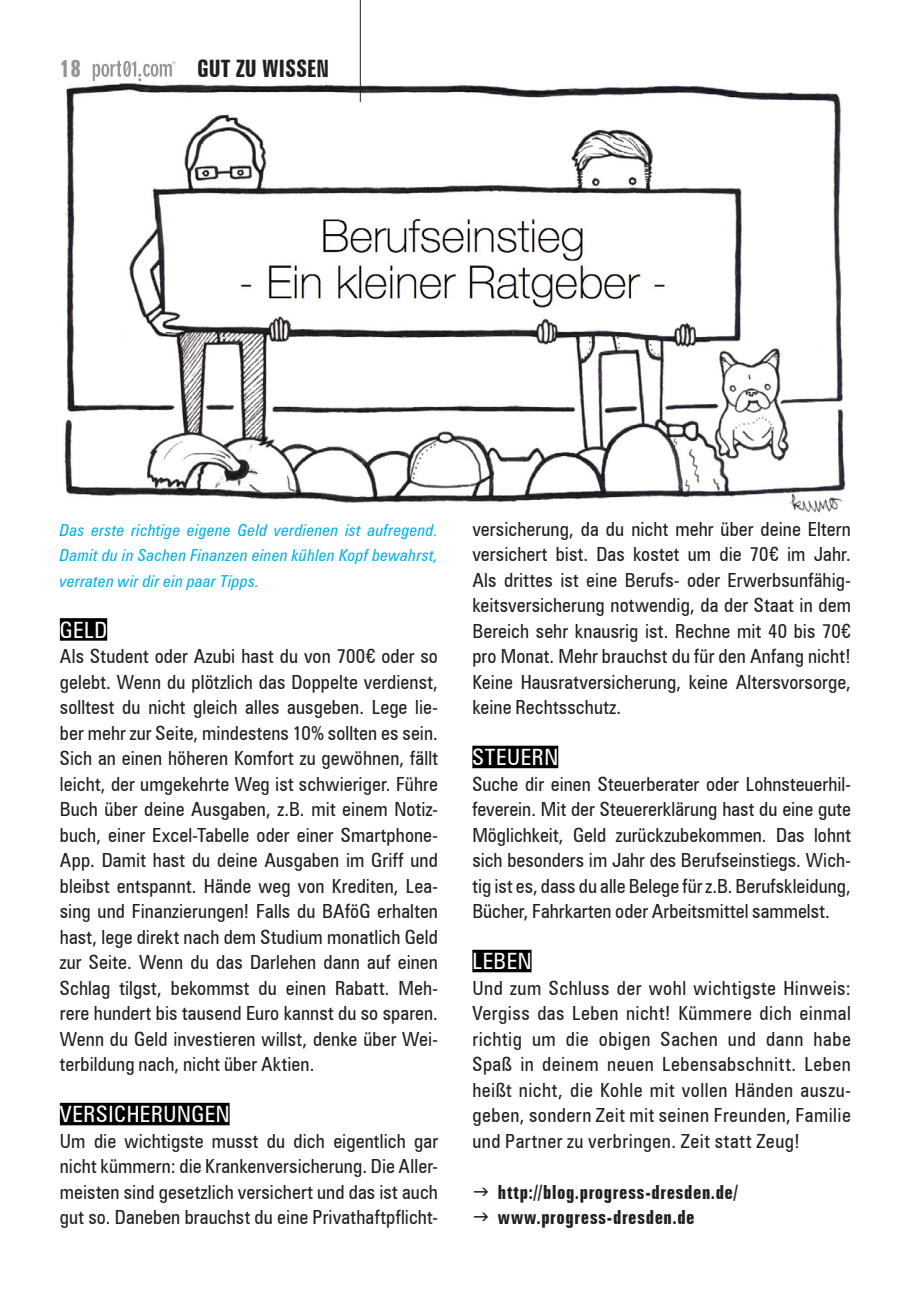
<style>
.page{position:relative;width:919px;height:1310px;background:#fff}
.page>*{position:absolute;margin:0;border:0;box-sizing:border-box;transform-origin:0 0}
.t1{font:700 extra-condensed 24px "Zurich BT";color:#231f20}
.t2{font:700 extra-condensed 24px "Zurich BT";color:#939598}
.t3{font:condensed 22.5px "Zurich BT";letter-spacing:.025em;color:#fff}
.t4{font:condensed 19.5px/25.5px "Zurich BT";letter-spacing:.005em;color:#231f20;text-align:justify}
.t5{font:700 extra-condensed 19.5px/25.5px "Zurich BT";letter-spacing:.03em;color:#231f20}
.t6{font:italic condensed 16.5px/25.5px "Zurich BT";letter-spacing:.025em;color:#00aeef;text-align:justify}
</style>
<div class="page">
<div style="left:60px;top:618px;width:47px;height:22px;background:#000"></div>
<div style="left:60px;top:1102px;width:169px;height:23px;background:#000"></div>
<div style="left:472px;top:745px;width:86px;height:23px;background:#000"></div>
<div style="left:472px;top:949px;width:59px;height:23px;background:#000"></div>
<img style="left:64px;top:77px;width:782px;height:436px">
<svg style="left:93px;top:61px;width:82px;height:20px"></svg>
<hr style="left:360px;top:0;width:1px;height:102px;background:#231f20">
<p class="t2" style="left:60px;top:54px;width:23px">18</p>
<p class="t1" style="left:197px;top:54px;width:133px">GUT ZU WISSEN</p>
<p class="t6" style="left:60px;top:517px;width:379px">Das erste richtige eigene Geld verdienen ist aufregend.<br>Damit du in Sachen Finanzen einen kühlen Kopf bewahrst, verraten wir dir ein paar Tipps.</p>
<p class="t3" style="left:60px;top:616px;width:49px">GELD</p>
<p class="t4" style="left:60px;top:643px;width:379px">Als Student oder Azubi hast du von 700€ oder so gelebt. Wenn du plötzlich das Doppelte verdienst, solltest du nicht gleich alles ausgeben. Lege lie&shy;ber mehr zur Seite, mindestens 10% sollten es sein.<br>Sich an einen höheren Komfort zu gewöhnen, fällt leicht, der umgekehrte Weg ist schwieriger. Führe Buch über deine Ausgaben, z.B. mit einem Notiz&shy;buch, einer Excel-Tabelle oder einer Smartphone-App. Damit hast du deine Ausgaben im Griff und bleibst entspannt. Hände weg von Krediten, Lea&shy;sing und Finanzierungen! Falls du BAföG erhalten hast, lege direkt nach dem Studium monatlich Geld zur Seite. Wenn du das Darlehen dann auf einen Schlag tilgst, bekommst du einen Rabatt. Meh&shy;rere hundert bis tausend Euro kannst du so sparen.<br>Wenn du Geld investieren willst, denke über Wei&shy;terbildung nach, nicht über Aktien.</p>
<p class="t3" style="left:60px;top:1100px;width:171px">VERSICHERUNGEN</p>
<p class="t4" style="left:60px;top:1128px;width:379px">Um die wichtigste musst du dich eigentlich gar nicht kümmern: die Krankenversicherung. Die Aller&shy;meisten sind gesetzlich versichert und das ist auch gut so. Daneben brauchst du eine Privathaftpflicht-</p>
<p class="t4" style="left:472px;top:516px;width:380px">versicherung, da du nicht mehr über deine Eltern versichert bist. Das kostet um die 70€ im Jahr.<br>Als drittes ist eine Berufs- oder Erwerbsunfähig&shy;keitsversicherung notwendig, da der Staat in dem Bereich sehr knausrig ist. Rechne mit 40 bis 70€ pro Monat. Mehr brauchst du für den Anfang nicht!<br>Keine Hausratversicherung, keine Altersvorsorge, keine Rechtsschutz.</p>
<p class="t3" style="left:472px;top:743px;width:87px">STEUERN</p>
<p class="t4" style="left:472px;top:771px;width:380px">Suche dir einen Steuerberater oder Lohnsteuerhil&shy;feverein. Mit der Steuererklärung hast du eine gute Möglichkeit, Geld zurückzubekommen. Das lohnt sich besonders im Jahr des Berufseinstiegs. Wich&shy;tig ist es, dass du alle Belege für z.B. Berufskleidung, Bücher, Fahrkarten oder Arbeitsmittel sammelst.</p>
<p class="t3" style="left:472px;top:947px;width:61px">LEBEN</p>
<p class="t4" style="left:472px;top:975px;width:380px">Und zum Schluss der wohl wichtigste Hinweis:<br>Vergiss das Leben nicht! Kümmere dich einmal richtig um die obigen Sachen und dann habe Spaß in deinem neuen Lebensabschnitt. Leben heißt nicht, die Kohle mit vollen Händen auszu&shy;geben, sondern Zeit mit seinen Freunden, Familie und Partner zu verbringen. Zeit statt Zeug!</p>
<p class="t5" style="left:498px;top:1179px;width:241px">http://blog.progress-dresden.de/ www.progress-dresden.de</p>
</div>
